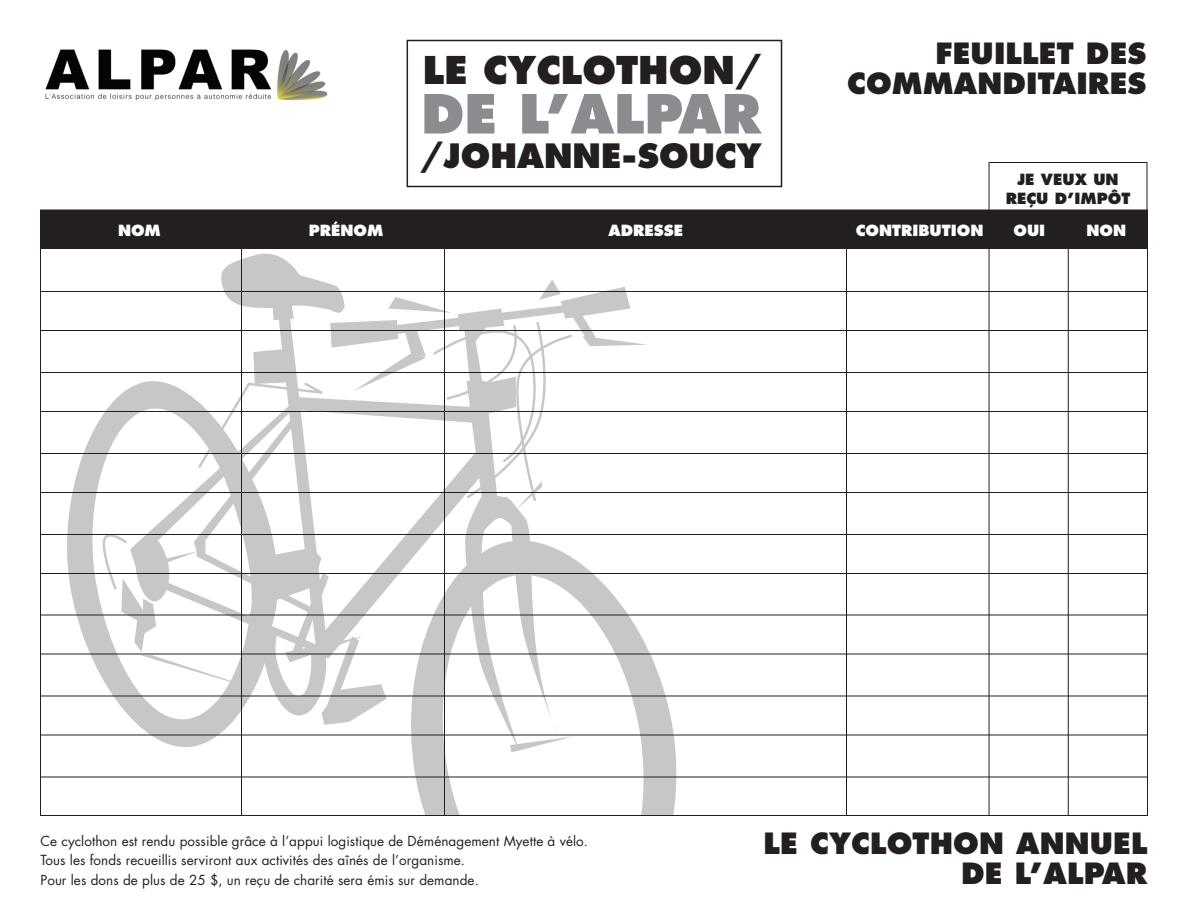
<style>
.page{position:relative;width:1188px;height:918px;background:#fff}
.page>*{position:absolute;margin:0;border:0;box-sizing:border-box;transform-origin:0 0}
.t1{font:800 52.35px "Futura";color:#8a8c8f}
.t2{font:800 37.2px "Futura";color:#231f20}
.t3{font:800 32.7px "Futura";color:#231f20}
.t4{font:800 28.5px/30px "Futura";letter-spacing:.005em;color:#231f20;text-align:right}
.t5{font:800 15px "Futura";color:#fff}
.t6{font:800 15px/19.5px "Futura";color:#231f20;text-align:center}
.t7{font:13.5px/19.5px "Futura";letter-spacing:.005em;color:#231f20}
</style>
<div class="page">
<svg style="left:397px;top:614px;width:293px;height:200px"></svg>
<svg style="left:432px;top:614px;width:222px;height:200px"></svg>
<svg style="left:56px;top:454px;width:74px;height:281px"></svg>
<svg style="left:84px;top:418px;width:46px;height:308px;fill:#c8c7c7"></svg>
<svg style="left:130px;top:253px;width:518px;height:499px"></svg>
<svg style="left:101px;top:279px;width:472px;height:446px"></svg>
<hr style="left:41px;top:248px;width:1107px;height:1px;background:#231f20">
<hr style="left:41px;top:291px;width:1107px;height:1px;background:#231f20">
<hr style="left:41px;top:330px;width:1107px;height:1px;background:#231f20">
<hr style="left:41px;top:372px;width:1107px;height:1px;background:#231f20">
<hr style="left:41px;top:411px;width:1107px;height:1px;background:#231f20">
<hr style="left:41px;top:453px;width:1107px;height:1px;background:#231f20">
<hr style="left:41px;top:492px;width:1107px;height:1px;background:#231f20">
<hr style="left:41px;top:534px;width:1107px;height:1px;background:#231f20">
<hr style="left:41px;top:573px;width:1107px;height:1px;background:#231f20">
<hr style="left:41px;top:615px;width:1107px;height:1px;background:#231f20">
<hr style="left:41px;top:654px;width:1107px;height:1px;background:#231f20">
<hr style="left:41px;top:696px;width:1107px;height:1px;background:#231f20">
<hr style="left:41px;top:735px;width:1107px;height:1px;background:#231f20">
<hr style="left:41px;top:777px;width:1107px;height:1px;background:#231f20">
<hr style="left:241px;top:211px;width:1px;height:604px;background:#231f20">
<hr style="left:444px;top:211px;width:1px;height:604px;background:#231f20">
<hr style="left:846px;top:211px;width:1px;height:604px;background:#231f20">
<svg style="left:988px;top:162px;width:160px;height:654px"></svg>
<hr style="left:1068px;top:211px;width:1px;height:604px;background:#231f20">
<div style="left:40px;top:210px;width:1107px;height:38px;background:#231f20"></div>
<img style="left:45px;top:49px;width:283px;height:52px">
<div style="left:407px;top:40px;width:375px;height:147px;border:2px solid #231f20"></div>
<h2 class="t2" style="left:423px;top:47px;width:341px">LE CYCLOTHON/</h2>
<h1 class="t1" style="left:421px;top:82px;width:342px">DE L’ALPAR</h1>
<h3 class="t4" style="left:935px;top:39px;width:213px">FEUILLET DES</h3>
<h3 class="t4" style="left:847px;top:69px;width:301px">COMMANDITAIRES</h3>
<h3 class="t3" style="left:420px;top:135px;width:343px">/JOHANNE-SOUCY</h3>
<p class="t5" style="left:118px;top:221px;width:44px">NOM</p>
<p class="t5" style="left:309px;top:221px;width:76px">PRÉNOM</p>
<p class="t5" style="left:609px;top:221px;width:76px">ADRESSE</p>
<p class="t5" style="left:856px;top:221px;width:129px">CONTRIBUTION</p>
<p class="t6" style="left:1006px;top:170px;width:126px">JE VEUX UN<br>REÇU D’IMPÔT</p>
<p class="t5" style="left:1014px;top:221px;width:33px">OUI</p>
<p class="t5" style="left:1087px;top:221px;width:41px">NON</p>
<p class="t7" style="left:40px;top:831px;width:549px">Ce cyclothon est rendu possible grâce à l’appui logistique de Déménagement Myette à vélo.<br>Tous les fonds recueillis serviront aux activités des aînés de l’organisme.<br>Pour les dons de plus de 25 $, un reçu de charité sera émis sur demande.</p>
<h3 class="t4" style="left:764px;top:828px;width:385px">LE CYCLOTHON ANNUEL<br>DE L’ALPAR</h3>
</div>
